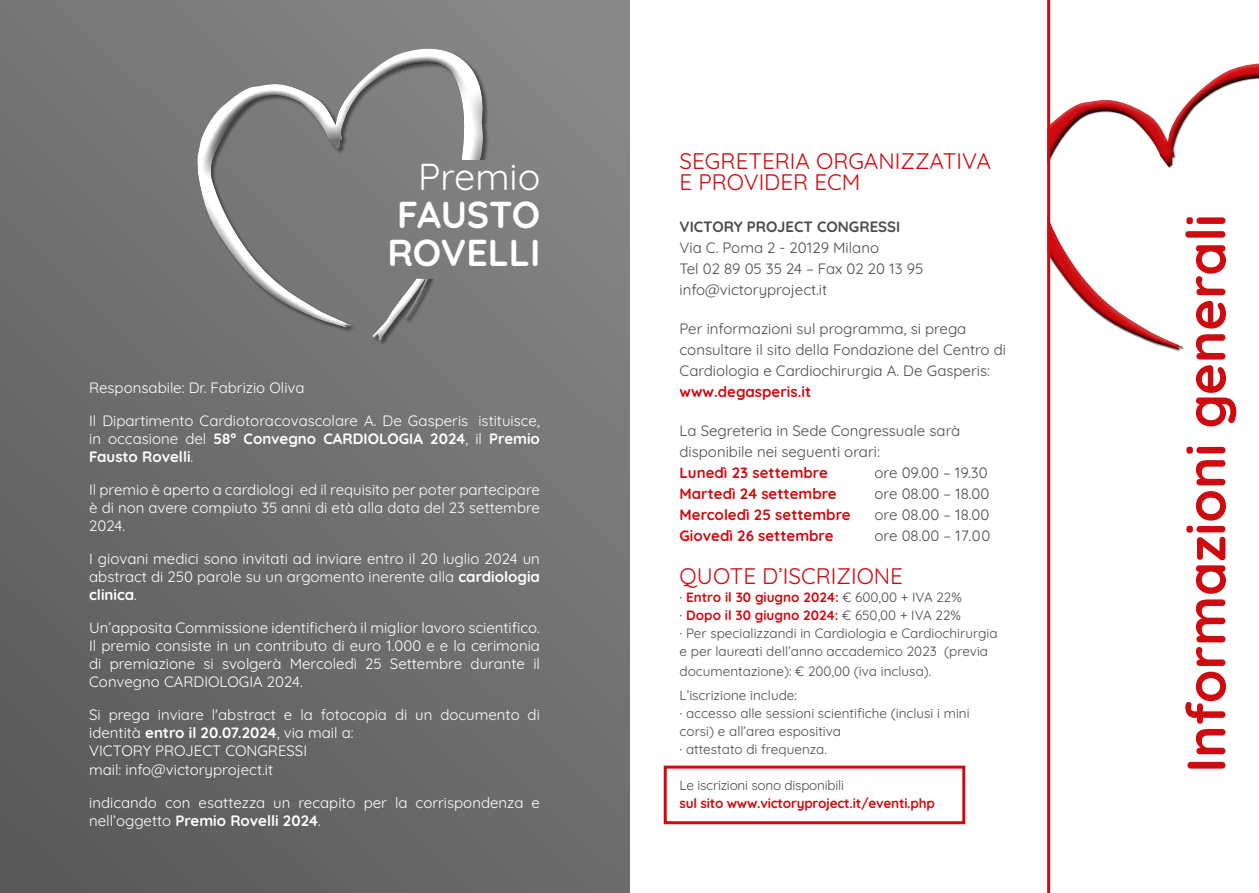
<style>
.page{position:relative;width:1259px;height:893px;background:#fff}
.page>*{position:absolute;margin:0;border:0;box-sizing:border-box;transform-origin:0 0}
.t1{font:300 54.3px "Quicksand";color:#ce0b10}
.t2{font:300 37.5px/37.8px "Quicksand";color:#fff;text-align:justify}
.t3{font:300 22.5px/21px "Quicksand";color:#ce0b10}
.t4{font:300 15px/18px "Quicksand";color:#fff;text-align:justify}
.t5{font:300 15px/21px "Quicksand";color:#4a4a49}
.t6{font:300 15px "Quicksand";color:#ce0b10}
.t7{font:300 13.5px/18px "Quicksand";color:#4a4a49}
.t8{font:300 13.5px "Quicksand";letter-spacing:-.015em;color:#ce0b10}
.s1{color:#ce0b10}
</style>
<div class="page">
<svg style="left:1050px;top:68px;width:209px;height:309px"></svg>
<hr style="left:1047px;top:0;width:3px;height:893px;background:#ce0b10">
<div style="left:664px;top:766px;width:301px;height:58px;border:3px solid #ce0b10"></div>
<div style="left:0;top:0;width:629px;height:893px;background:linear-gradient(to bottom,#7f7f7f,#626262)"></div>
<div style="left:187px;top:42px;width:314px;height:10px;background:#808080"></div>
<svg style="left:187px;top:52px;width:314px;height:303px;background:#828282"></svg>
<h2 class="t2" style="left:387px;top:154px;width:154px;text-indent:31px">Premio FAUSTO ROVELLI</h2>
<p class="t4" style="left:89px;top:378px;width:217px">Responsabile: Dr. Fabrizio Oliva</p>
<p class="t4" style="left:89px;top:411px;width:452px">Il Dipartimento Cardiotoracovascolare A. De Gasperis istituisce, in occasione del 58° Convegno CARDIOLOGIA 2024, il Premio Fausto Rovelli.</p>
<p class="t4" style="left:89px;top:480px;width:452px">Il premio è aperto a cardiologi ed il requisito per poter partecipare è di non avere compiuto 35 anni di età alla data del 23 settembre 2024.</p>
<p class="t4" style="left:89px;top:549px;width:452px">I giovani medici sono invitati ad inviare entro il 20 luglio 2024 un abstract di 250 parole su un argomento inerente alla cardiologia clinica.</p>
<p class="t4" style="left:89px;top:618px;width:452px">Un’apposita Commissione identificherà il miglior lavoro scientifico.<br>Il premio consiste in un contributo di euro 1.000 e e la cerimonia di premiazione si svolgerà Mercoledì 25 Settembre durante il Convegno CARDIOLOGIA 2024.</p>
<p class="t4" style="left:89px;top:705px;width:452px;text-align:left">Si prega inviare l'abstract e la fotocopia di un documento di identità entro il 20.07.2024, via mail a:<br>VICTORY PROJECT CONGRESSI<br>mail: info@victoryproject.it</p>
<p class="t4" style="left:89px;top:792px;width:452px">indicando con esattezza un recapito per la corrispondenza e nell’oggetto Premio Rovelli 2024.</p>
<h3 class="t3" style="left:679px;top:148px;width:313px">SEGRETERIA ORGANIZZATIVA<br>E PROVIDER ECM</h3>
<p class="t5" style="left:679px;top:215px;width:245px">VICTORY PROJECT CONGRESSI<br>Via C. Poma 2 - 20129 Milano<br>Tel 02 89 05 35 24 – Fax 02 20 13 95 info@victoryproject.it</p>
<p class="t5" style="left:679px;top:317px;width:328px">Per informazioni sul programma, si prega consultare il sito della Fondazione del Centro di<br>Cardiologia e Cardiochirurgia A. De Gasperis:</p>
<p class="t6" style="left:679px;top:380px;width:133px">www.degasperis.it</p>
<p class="t5" style="left:679px;top:419px;width:282px">La Segreteria in Sede Congressuale sarà disponibile nei seguenti orari:</p>
<p class="t6" style="left:679px;top:461px;width:150px">Lunedì 23 settembre</p>
<p class="t5" style="left:874px;top:461px;width:114px">ore 09.00 – 19.30</p>
<p class="t6" style="left:679px;top:482px;width:159px">Martedì 24 settembre</p>
<p class="t5" style="left:874px;top:482px;width:116px">ore 08.00 – 18.00</p>
<p class="t6" style="left:679px;top:503px;width:173px">Mercoledì 25 settembre</p>
<p class="t5" style="left:874px;top:503px;width:116px">ore 08.00 – 18.00</p>
<p class="t6" style="left:679px;top:524px;width:156px">Giovedì 26 settembre</p>
<p class="t5" style="left:874px;top:524px;width:117px">ore 08.00 – 17.00</p>
<h3 class="t3" style="left:679px;top:564px;width:225px">QUOTE D’ISCRIZIONE</h3>
<p class="t7" style="left:679px;top:587px;width:319px">∙ <span class="s1">Entro il 30 giugno 2024:</span> € 600,00 + IVA 22%<br>∙ <span class="s1">Dopo il 30 giugno 2024:</span> € 650,00 + IVA 22%<br>∙ Per specializzandi in Cardiologia e Cardiochirurgia e per laureati dell’anno accademico 2023 (previa</p>
<p class="t7" style="left:679px;top:658px;width:253px;line-height:24px">documentazione): € 200,00 (iva inclusa).<br>L’iscrizione include:</p>
<p class="t7" style="left:679px;top:703px;width:292px">∙ accesso alle sessioni scientifiche (inclusi i mini corsi) e all’area espositiva<br>∙ attestato di frequenza.</p>
<p class="t7" style="left:679px;top:775px;width:166px">Le iscrizioni sono disponibili</p>
<p class="t8" style="left:679px;top:793px;width:257px">sul sito www.victoryproject.it/eventi.php</p>
<h1 class="t1" style="left:1164px;top:773px;width:560px;rotate:-90deg">Informazioni generali</h1>
</div>
